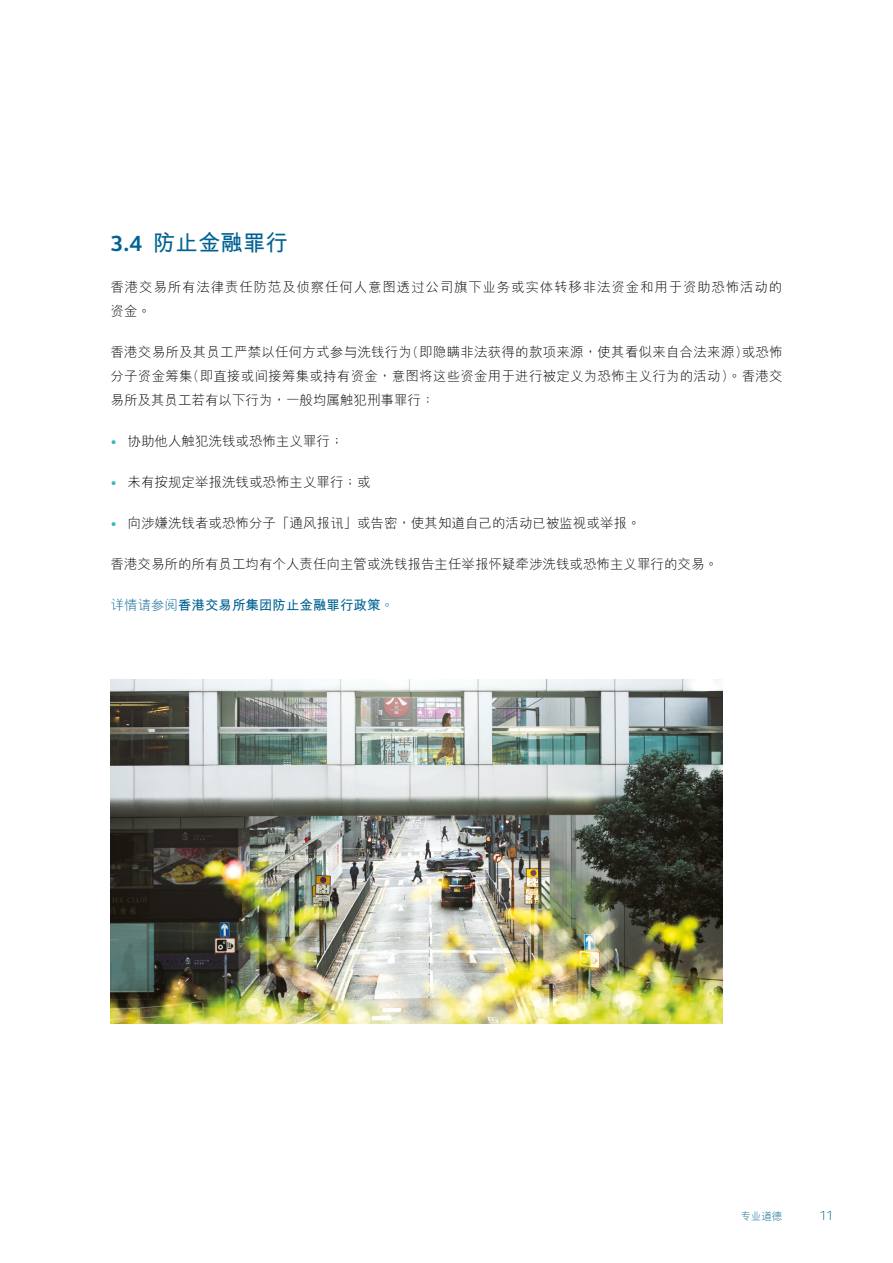
<style>
.page{position:relative;width:893px;height:1263px;background:#fff}
.page>*{position:absolute;margin:0;border:0;box-sizing:border-box;transform-origin:0 0}
.t1{font:700 22.5px "M Hei HKS";color:#006292}
.t2{font:300 13.5px/24px "M Hei HKS";color:#000;text-align:justify}
.t3{font:300 13.5px/24px "M Hei HKS";letter-spacing:.06em;color:#000}
.t4{font:700 13.5px "M Hei HKS";color:#006292}
.t5{font:300 13.5px "FS Elliot Pro";color:#006292}
.t6{font:300 10.5px "M Hei HKS";color:#006292}
.s1{font-family:"FS Elliot Pro"}
.s2{font-family:"FS Elliot Pro";font-weight:400;color:#31b7bc}
.s3{font-weight:300}
</style>
<div class="page">
<img style="left:111px;top:679px;width:612px;height:345px">
<h1 class="t1" style="left:111px;top:226px;width:179px"><span class="s1">3.4</span> 防止金融罪行</h1>
<p class="t3" style="left:111px;top:274px;width:673px">香港交易所有法律責任防範及偵察任何人意圖透過公司旗下業務或實體轉移非法資金和用於資助恐怖活動的資金。</p>
<p class="t2" style="left:111px;top:339px;width:674px">香港交易所及其員工嚴禁以任何方式參與洗錢行為(即隱瞞非法獲得的款項來源，使其看似來自合法來源)或恐怖分子資金籌集(即直接或間接籌集或持有資金，意圖將這些資金用於進行被定義為恐怖主義行為的活動)。香港交易所及其員工若有以下行為，一般均屬觸犯刑事罪行：</p>
<p class="t2" style="left:111px;top:428px;width:235px"><span class="s2">•</span> 協助他人觸犯洗錢或恐怖主義罪行；</p>
<p class="t2" style="left:111px;top:469px;width:262px"><span class="s2">•</span> 未有按規定舉報洗錢或恐怖主義罪行；或</p>
<p class="t2" style="left:111px;top:510px;width:532px"><span class="s2">•</span> 向涉嫌洗錢者或恐怖分子「通風報訊」或告密，使其知道自己的活動已被監視或舉報。</p>
<p class="t2" style="left:111px;top:551px;width:609px">香港交易所的所有員工均有個人責任向主管或洗錢報告主任舉報懷疑牽涉洗錢或恐怖主義罪行的交易。</p>
<p class="t4" style="left:111px;top:595px;width:285px"><span class="s3">詳情請參閱</span>香港交易所集團防止金融罪行政策<span class="s3">。</span></p>
<p class="t6" style="left:741px;top:1209px;width:43px">專業道德</p>
<p class="t5" style="left:819px;top:1207px;width:16px">11</p>
</div>
